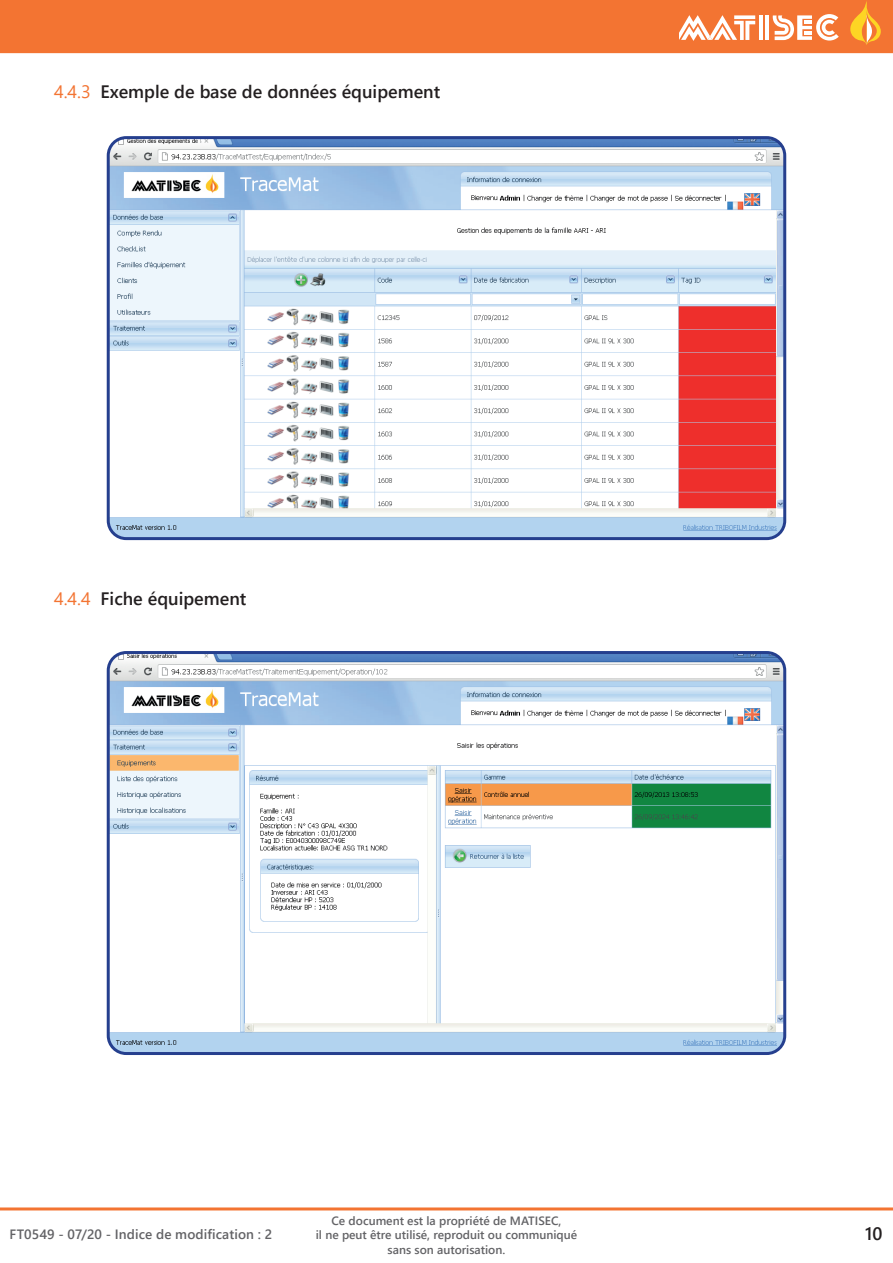
<style>
.page{position:relative;width:893px;height:1263px;background:#fff}
.page>*{position:absolute;margin:0;border:0;box-sizing:border-box;transform-origin:0 0}
.t1{font:600 18px "Segoe UI";color:#231f20}
.t2{font:600 13.5px "Segoe UI";letter-spacing:.005em;color:#636366}
.t3{font:600 12px/14.4px "Segoe UI";color:#636366;text-align:center}
.s1{font-weight:400;color:#f37432}
</style>
<div class="page">
<div style="left:0;top:0;width:893px;height:53px;background:#f37432"></div>
<hr style="left:759px;top:15px;width:4px;height:25px;background:#fff">
<hr style="left:765px;top:15px;width:4px;height:25px;background:#fff">
<svg style="left:679px;top:15px;width:76px;height:26px"></svg>
<svg style="left:773px;top:14px;width:66px;height:27px"></svg>
<svg style="left:850px;top:0;width:31px;height:45px"></svg>
<hr style="left:0;top:1207px;width:893px;height:3px;background:#f37432">
<img style="left:108px;top:140px;width:677px;height:399px">
<div style="left:107px;top:136px;width:679px;height:404px;border:3px solid #253f8e;border-radius:18px"></div>
<img style="left:108px;top:655px;width:677px;height:396px">
<div style="left:107px;top:651px;width:679px;height:404px;border:3px solid #253f8e;border-radius:18px"></div>
<p class="t1" style="left:54px;top:75px;width:388px"><span class="s1">4.4.3</span> Exemple de base de données équipement</p>
<p class="t1" style="left:54px;top:581px;width:194px"><span class="s1">4.4.4</span> Fiche équipement</p>
<p class="t3" style="left:316px;top:1212px;width:263px">Ce document est la propriété de MATISEC,<br>il ne peut être utilisé, reproduit ou communiqué sans son autorisation.</p>
<p class="t2" style="left:10px;top:1221px;width:264px">FT0549 - 07/20 - Indice de modification : 2</p>
<h1 class="t1" style="left:865px;top:1216px;width:19px">10</h1>
</div>
